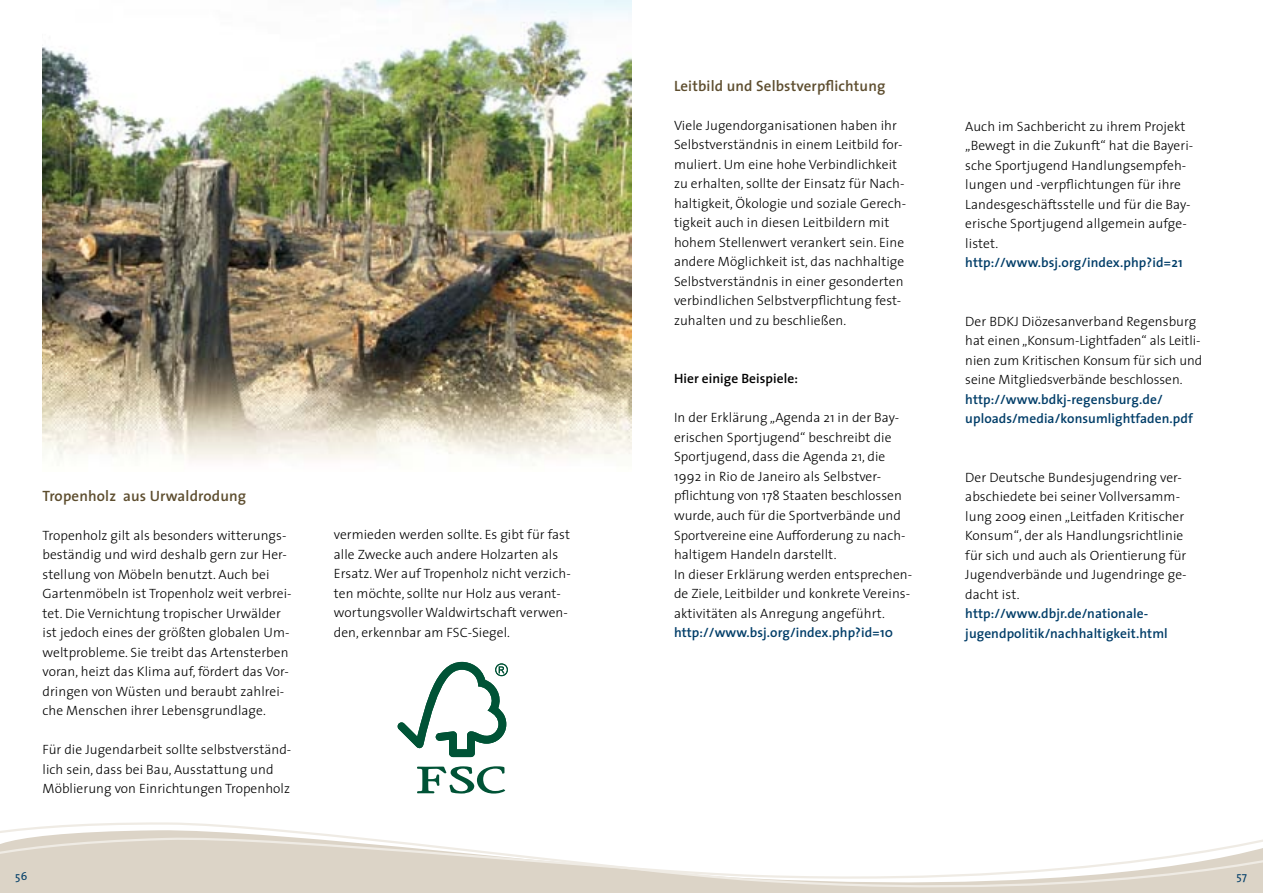
<style>
.page{position:relative;width:1263px;height:893px;background:#fff}
.page>*{position:absolute;margin:0;border:0;box-sizing:border-box;transform-origin:0 0}
.t1{font:600 15px "The Sans";letter-spacing:.01em;color:#5d4d2e}
.t2{font:300 13.5px/19.5px "The Sans";letter-spacing:.005em;color:#000}
.t3{font:600 13.5px/19.5px "The Sans";letter-spacing:.005em;color:#003d68}
.t4{font:600 13.5px "The Sans";letter-spacing:.005em;color:#000}
.t5{font:11.25px "The Sans";color:#003d68}
</style>
<div class="page">
<img style="left:43px;top:0;width:588px;height:466px">
<svg style="left:0;top:822px;width:1263px;height:71px"></svg>
<svg style="left:417px;top:766px;width:88px;height:27px"></svg>
<svg style="left:398px;top:662px;width:110px;height:95px"></svg>
<p class="t1" style="left:43px;top:483px;width:205px">Tropenholz aus Urwaldrodung</p>
<p class="t2" style="left:43px;top:525px;width:251px">Tropenholz gilt als besonders witterungs&shy;beständig und wird deshalb gern zur Her&shy;stellung von Möbeln benutzt. Auch bei Gartenmöbeln ist Tropenholz weit verbrei&shy;tet. Die Vernichtung tropischer Urwälder ist jedoch eines der größten globalen Um&shy;weltprobleme. Sie treibt das Artensterben voran, heizt das Klima auf, fördert das Vor&shy;dringen von Wüsten und beraubt zahlrei&shy;che Menschen ihrer Lebensgrundlage.</p>
<p class="t2" style="left:43px;top:740px;width:250px">Für die Jugendarbeit sollte selbstverständ&shy;lich sein, dass bei Bau, Ausstattung und<br>Möblierung von Einrichtungen Tropenholz</p>
<p class="t2" style="left:334px;top:524px;width:238px">vermieden werden sollte. Es gibt für fast alle Zwecke auch andere Holzarten als Ersatz. Wer auf Tropenholz nicht verzich&shy;ten möchte, sollte nur Holz aus verant&shy;wortungsvoller Waldwirtschaft verwen&shy;den, erkennbar am FSC-Siegel.</p>
<p class="t1" style="left:674px;top:73px;width:213px">Leitbild und Selbstverpflichtung</p>
<p class="t2" style="left:674px;top:115px;width:234px">Viele Jugendorganisationen haben ihr Selbstverständnis in einem Leitbild for&shy;muliert. Um eine hohe Verbindlichkeit zu erhalten, sollte der Einsatz für Nach&shy;haltigkeit, Ökologie und soziale Gerech&shy;tigkeit auch in diesen Leitbildern mit hohem Stellenwert verankert sein. Eine andere Möglichkeit ist, das nachhaltige Selbstverständnis in einer gesonderten verbindlichen Selbstverpflichtung fest&shy;zuhalten und zu beschließen.</p>
<p class="t4" style="left:674px;top:368px;width:125px">Hier einige Beispiele:</p>
<p class="t2" style="left:674px;top:408px;width:240px">In der Erklärung „Agenda 21 in der Bay&shy;erischen Sportjugend“ beschreibt die Sportjugend, dass die Agenda 21, die 1992 in Rio de Janeiro als Selbstver&shy;pflichtung von 178 Staaten beschlossen wurde, auch für die Sportverbände und Sportvereine eine Aufforderung zu nach&shy;haltigem Handeln darstellt.<br>In dieser Erklärung werden entsprechen&shy;de Ziele, Leitbilder und konkrete Vereins&shy;aktivitäten als Anregung angeführt.</p>
<p class="t3" style="left:674px;top:622px;width:221px">http://www.bsj.org/index.php?id=10</p>
<p class="t2" style="left:965px;top:116px;width:229px">Auch im Sachbericht zu ihrem Projekt „Bewegt in die Zukunft“ hat die Bayeri&shy;sche Sportjugend Handlungsempfeh&shy;lungen und -verpflichtungen für ihre Landesgeschäftsstelle und für die Bay&shy;erische Sportjugend allgemein aufge&shy;listet.</p>
<p class="t3" style="left:965px;top:252px;width:219px">http://www.bsj.org/index.php?id=21</p>
<p class="t2" style="left:965px;top:311px;width:238px">Der BDKJ Diözesanverband Regensburg hat einen „Konsum-Lightfaden“ als Leitli&shy;nien zum Kritischen Konsum für sich und seine Mitgliedsverbände beschlossen.</p>
<p class="t3" style="left:965px;top:389px;width:229px">http://www.bdkj-regensburg.de/ uploads/media/konsumlightfaden.pdf</p>
<p class="t2" style="left:965px;top:467px;width:223px">Der Deutsche Bundesjugendring ver&shy;abschiedete bei seiner Vollversamm&shy;lung 2009 einen „Leitfaden Kritischer Konsum“, der als Handlungsrichtlinie für sich und auch als Orientierung für Jugendverbände und Jugendringe ge&shy;dacht ist.</p>
<p class="t3" style="left:965px;top:603px;width:204px">http://www.dbjr.de/nationale&shy;jugendpolitik/nachhaltigkeit.html</p>
<p class="t5" style="left:15px;top:867px;width:14px">56</p>
<p class="t5" style="left:1236px;top:867px;width:12px">57</p>
</div>
